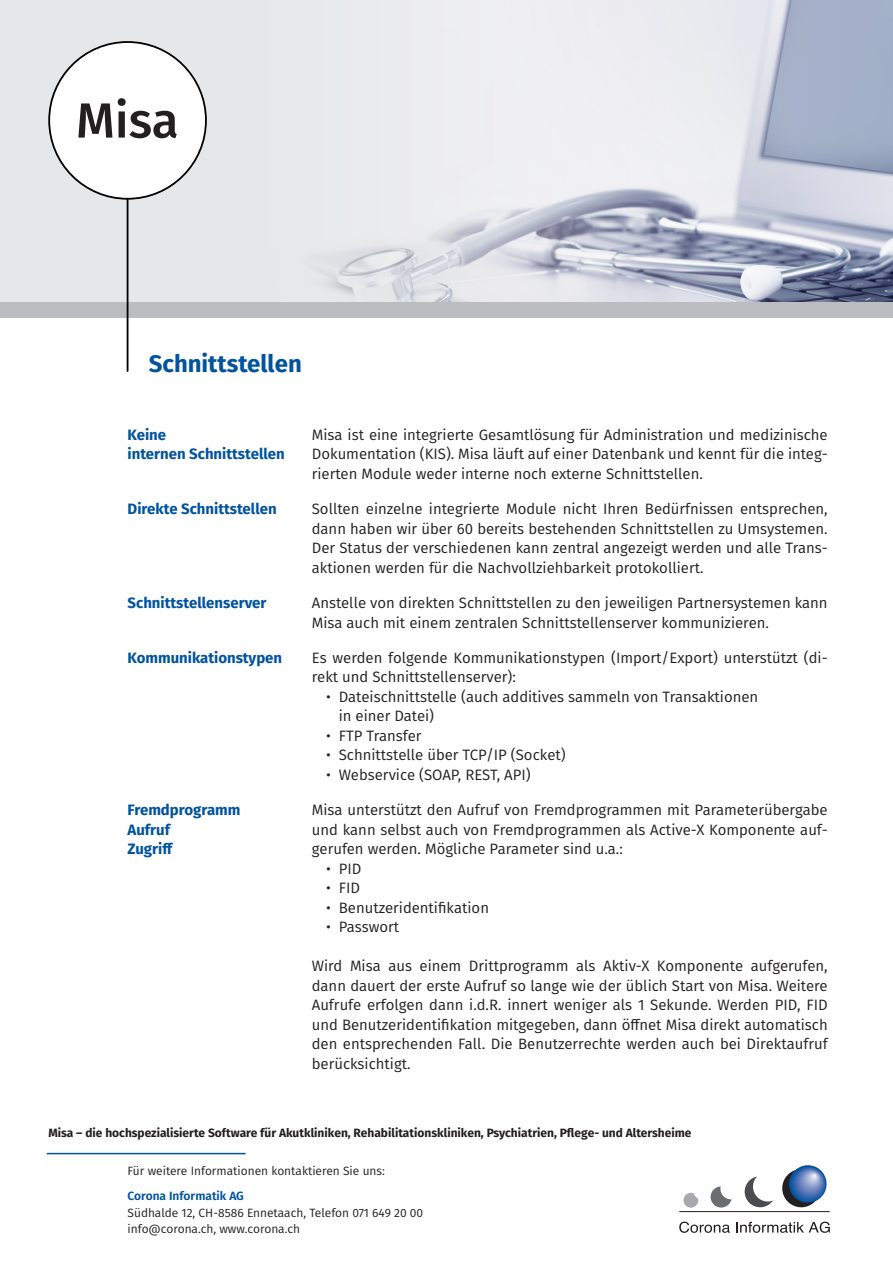
<style>
.page{position:relative;width:893px;height:1263px;background:#fff}
.page>*{position:absolute;margin:0;border:0;box-sizing:border-box;transform-origin:0 0}
.t1{font:700 24px "Fira Sans";color:#0153a0}
.t2{font:15px/19.5px "Fira Sans";color:#231f20;text-align:justify}
.t3{font:700 15px/19.5px "Fira Sans";color:#0153a0}
.t4{font:12px/16.5px "Fira Sans";color:#231f20}
.t5{font:700 12px "Fira Sans";color:#231f20}
.t6{font:600 12px "Fira Sans";color:#0153a0}
</style>
<div class="page">
<div style="left:782px;top:1169px;width:38px;height:38px;background:#231f20;border-radius:50%"></div>
<svg style="left:679px;top:1221px;width:51px;height:12px"></svg>
<svg style="left:736px;top:1221px;width:94px;height:12px"></svg>
<hr style="left:679px;top:1211px;width:151px;height:1px;background:#231f20">
<svg style="left:745px;top:1176px;width:28px;height:31px"></svg>
<svg style="left:711px;top:1186px;width:20px;height:21px"></svg>
<svg style="left:683px;top:1193px;width:15px;height:15px"></svg>
<svg style="left:786px;top:1165px;width:41px;height:40px"></svg>
<hr style="left:47px;top:1153px;width:199px;height:1px;background:#0153a0">
<div style="left:0;top:0;width:893px;height:318px;background:#e6e7e9"></div>
<img style="left:248px;top:0;width:645px;height:303px">
<div style="left:0;top:303px;width:893px;height:15px;background:#bcbdc0"></div>
<div style="left:49px;top:42px;width:157px;height:157px;background:#fff;border-radius:50%"></div>
<hr style="left:127px;top:199px;width:1px;height:172px;background:#000">
<svg style="left:78px;top:103px;width:34px;height:35px"></svg>
<svg style="left:118px;top:98px;width:59px;height:40px"></svg>
<h1 class="t1" style="left:149px;top:344px;width:154px">Schnittstellen</h1>
<p class="t3" style="left:128px;top:424px;width:159px">Keine<br>internen Schnittstellen</p>
<p class="t2" style="left:312px;top:425px;width:517px">Misa ist eine integrierte Gesamtlösung für Administration und medizinische Dokumentation (KIS). Misa läuft auf einer Datenbank und kennt für die integ&shy;rierten Module weder interne noch externe Schnittstellen.</p>
<p class="t3" style="left:128px;top:498px;width:151px">Direkte Schnittstellen</p>
<p class="t2" style="left:312px;top:499px;width:517px">Sollten einzelne integrierte Module nicht Ihren Bedürfnissen entsprechen, dann haben wir über 60 bereits bestehenden Schnittstellen zu Umsystemen.<br>Der Status der verschiedenen kann zentral angezeigt werden und alle Trans&shy;aktionen werden für die Nachvollziehbarkeit protokolliert.</p>
<p class="t3" style="left:128px;top:592px;width:140px">Schnittstellenserver</p>
<p class="t2" style="left:312px;top:593px;width:517px">Anstelle von direkten Schnittstellen zu den jeweiligen Partnersystemen kann<br>Misa auch mit einem zentralen Schnittstellenserver kommunizieren.</p>
<p class="t3" style="left:128px;top:647px;width:156px">Kommunikationstypen</p>
<p class="t2" style="left:312px;top:647px;width:517px">Es werden folgende Kommunikationstypen (Import/Export) unterstützt (di&shy;rekt und Schnittstellenserver):</p>
<p class="t2" style="left:339px;top:686px;width:421px;text-indent:-13px">• Dateischnittstelle (auch additives sammeln von Transaktionen in einer Datei)</p>
<p class="t2" style="left:326px;top:725px;width:97px">• FTP Transfer</p>
<p class="t2" style="left:326px;top:745px;width:241px">• Schnittstelle über TCP/IP (Socket)</p>
<p class="t2" style="left:326px;top:764px;width:206px">• Webservice (SOAP, REST, API)</p>
<p class="t3" style="left:128px;top:799px;width:114px">Fremdprogramm<br>Aufruf<br>Zugriff</p>
<p class="t2" style="left:312px;top:800px;width:517px">Misa unterstützt den Aufruf von Fremdprogrammen mit Parameterübergabe und kann selbst auch von Fremdprogrammen als Active-X Komponente auf&shy;gerufen werden. Mögliche Parameter sind u.a.:</p>
<p class="t2" style="left:326px;top:858px;width:37px">• PID</p>
<p class="t2" style="left:326px;top:878px;width:36px">• FID</p>
<p class="t2" style="left:326px;top:897px;width:164px">• Benutzeridentifikation</p>
<p class="t2" style="left:326px;top:917px;width:75px">• Passwort</p>
<p class="t2" style="left:312px;top:956px;width:517px">Wird Misa aus einem Drittprogramm als Aktiv-X Komponente aufgerufen, dann dauert der erste Aufruf so lange wie der üblich Start von Misa. Weitere Aufrufe erfolgen dann i.d.R. innert weniger als 1 Sekunde. Werden PID, FID und Benutzeridentifikation mitgegeben, dann öffnet Misa direkt automatisch den entsprechenden Fall. Die Benutzerrechte werden auch bei Direktaufruf berücksichtigt.</p>
<p class="t5" style="left:48px;top:1122px;width:645px">Misa – die hochspezialisierte Software für Akutkliniken, Rehabilitationskliniken, Psychiatrien, Pflege- und Altersheime</p>
<p class="t4" style="left:128px;top:1162px;width:259px">Für weitere Informationen kontaktieren Sie uns:</p>
<p class="t6" style="left:128px;top:1186px;width:118px">Corona Informatik AG</p>
<p class="t4" style="left:128px;top:1204px;width:297px">Südhalde 12, CH-8586 Ennetaach, Telefon 071 649 20 00 info@corona.ch, www.corona.ch</p>
</div>
